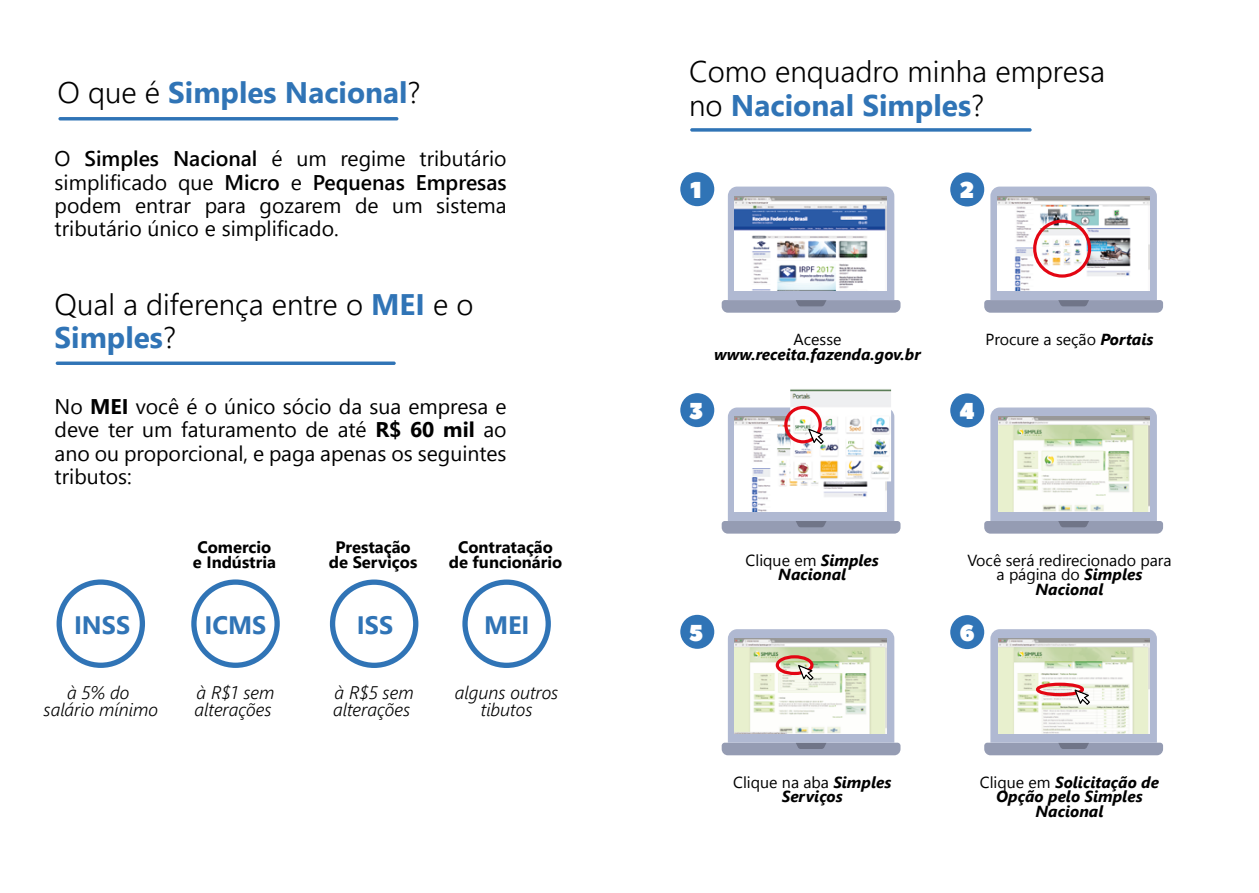
<style>
.page{position:relative;width:1259px;height:893px;background:#fff}
.page>*{position:absolute;margin:0;border:0;box-sizing:border-box;transform-origin:0 0}
.t1{font:300 29.85px/33.9px "Segoe UI";color:#000}
.t2{font:300 29.7px/33.8px "Segoe UI";color:#000}
.t3{font:700 29.7px "Segoe UI";color:#3074b6}
.t4{font:700 25.2px "Segoe UI";color:#3074b6}
.t5{font:22.95px "Peace Sans";color:#fff}
.t6{font:21.15px/23.4px "Segoe UI";color:#000;text-align:justify}
.t7{font:italic 300 18.15px/17px "Segoe UI";color:#000;text-align:center}
.t8{font:700 16.65px/15.5px "Segoe UI";color:#000;text-align:center}
.t9{font:italic 700 15.9px/14.7px "Segoe UI";color:#000;text-align:center}
.t10{font:15.9px/14.7px "Segoe UI";color:#000;text-align:center}
.s1{font-weight:300;color:#000}
.s2{font-weight:600}
.s3{font-weight:700;color:#3074b6}
.s4{font-weight:700}
.s5{font-weight:700;font-style:italic}
.s6{font-weight:400;font-style:normal}
</style>
<div class="page">
<hr style="left:58px;top:117px;width:340px;height:3px;background:#3074b6;border-radius:2px">
<svg style="left:56px;top:361px;width:340px;height:4px"></svg>
<div style="left:57px;top:579px;width:88px;height:89px;border:5px solid #3074b6;border-radius:50%"></div>
<div style="left:191px;top:579px;width:89px;height:89px;border:5px solid #3074b6;border-radius:50%"></div>
<div style="left:330px;top:579px;width:88px;height:89px;border:5px solid #3074b6;border-radius:50%"></div>
<div style="left:462px;top:579px;width:89px;height:89px;border:5px solid #3074b6;border-radius:50%"></div>
<div style="left:680px;top:393px;width:34px;height:34px;background:#3074b6;border-radius:50%"></div>
<svg style="left:690px;top:128px;width:341px;height:4px"></svg>
<svg style="left:721px;top:187px;width:179px;height:126px"></svg>
<svg style="left:984px;top:187px;width:179px;height:126px"></svg>
<img style="left:735px;top:196px;width:151px;height:95px">
<div style="left:680px;top:172px;width:34px;height:34px;background:#3074b6;border-radius:50%"></div>
<div style="left:950px;top:172px;width:34px;height:34px;background:#3074b6;border-radius:50%"></div>
<img style="left:998px;top:196px;width:151px;height:95px">
<div style="left:1033px;top:220px;width:58px;height:58px;border:3px solid #e30613;border-radius:50%"></div>
<svg style="left:984px;top:407px;width:179px;height:127px"></svg>
<div style="left:950px;top:393px;width:34px;height:34px;background:#3074b6;border-radius:50%"></div>
<img style="left:790px;top:389px;width:101px;height:18px">
<div style="left:784px;top:406px;width:38px;height:37px;border:3px solid #e30613;border-radius:50%"></div>
<svg style="left:721px;top:407px;width:179px;height:127px"></svg>
<img style="left:998px;top:417px;width:151px;height:94px">
<div style="left:680px;top:615px;width:34px;height:34px;background:#3074b6;border-radius:50%"></div>
<div style="left:950px;top:615px;width:34px;height:34px;background:#3074b6;border-radius:50%"></div>
<svg style="left:721px;top:629px;width:179px;height:126px"></svg>
<svg style="left:984px;top:629px;width:179px;height:126px"></svg>
<h2 class="t3" style="left:57px;top:70px;width:365px"><span class="s1">O que é</span> Simples Nacional<span class="s1">?</span></h2>
<p class="t6" style="left:55px;top:146px;width:453px">O <span class="s2">Simples Nacional</span> é um regime tributário simplificado que <span class="s2">Micro</span> e <span class="s2">Pequenas Empresas </span>podem entrar para gozarem de um sistema tributário único e simplificado.</p>
<h2 class="t2" style="left:55px;top:286px;width:420px">Qual a diferença entre o <span class="s3">MEI</span> e o<br><span class="s3">Simples</span>?</h2>
<p class="t6" style="left:55px;top:394px;width:453px">No <span class="s4">MEI</span> você é o único sócio da sua empresa e deve ter um faturamento de até <span class="s4">R$ 60 mil</span> ao ano ou proporcional, e paga apenas os seguintes tributos:</p>
<p class="t4" style="left:74px;top:606px;width:58px">INSS</p>
<p class="t7" style="left:44px;top:684px;width:116px">à 5% do salário mínimo</p>
<p class="t8" style="left:193px;top:538px;width:85px;text-align:left">Comercio e Indústria</p>
<p class="t4" style="left:204px;top:606px;width:63px">ICMS</p>
<p class="t7" style="left:194px;top:684px;width:81px;text-align:left">à R$1 sem alterações</p>
<p class="t8" style="left:329px;top:538px;width:90px">Prestação de Serviços</p>
<p class="t8" style="left:449px;top:538px;width:115px">Contratação de funcionário</p>
<p class="t4" style="left:357px;top:606px;width:38px">ISS</p>
<p class="t4" style="left:484px;top:606px;width:47px">MEI</p>
<p class="t7" style="left:333px;top:684px;width:82px;text-align:left">à R$5 sem alterações</p>
<p class="t7" style="left:455px;top:684px;width:105px">alguns outros tibutos</p>
<h1 class="t1" style="left:689px;top:53px;width:417px">Como enquadro minha empresa no <span class="s3">Nacional Simples</span>?</h1>
<p class="t5" style="left:690px;top:175px;width:13px">1</p>
<p class="t5" style="left:959px;top:175px;width:16px">2</p>
<p class="t10" style="left:793px;top:331px;width:49px">Acesse</p>
<p class="t9" style="left:714px;top:346px;width:208px">www.receita.fazenda.gov.br</p>
<p class="t5" style="left:689px;top:395px;width:16px">3</p>
<p class="t10" style="left:985px;top:331px;width:169px">Procure a seção <span class="s5">Portais</span></p>
<p class="t5" style="left:959px;top:396px;width:17px">4</p>
<p class="t5" style="left:689px;top:617px;width:16px">5</p>
<p class="t9" style="left:745px;top:552px;width:135px"><span class="s6">Clique em</span> Simples<br>Nacional</p>
<p class="t10" style="left:967px;top:552px;width:206px">Você será redirecionado para a página do <span class="s5">Simples<br>Nacional</span></p>
<p class="t5" style="left:959px;top:617px;width:17px">6</p>
<p class="t9" style="left:733px;top:774px;width:160px"><span class="s6">Clique na aba</span> Simples<br>Serviços</p>
<p class="t9" style="left:979px;top:774px;width:181px"><span class="s6">Clique em</span> Solicitação de<br>Opção pelo Simples<br>Nacional</p>
</div>
